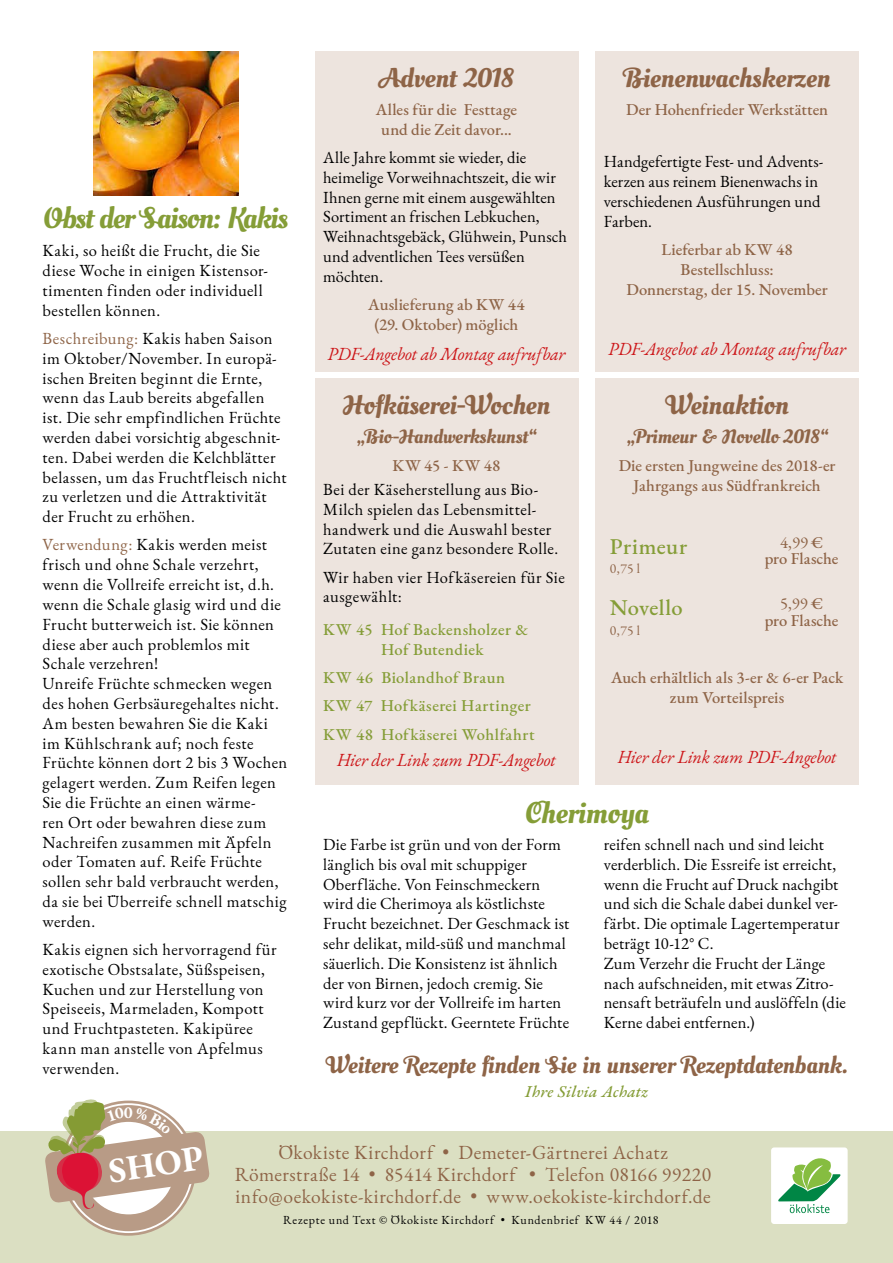
<style>
.page{position:relative;width:893px;height:1263px;background:#fff}
.page>*{position:absolute;margin:0;border:0;box-sizing:border-box;transform-origin:0 0}
.t1{font:700 35.4px "EB Garamond";color:#fff}
.t2{font:30px "Oleo Script Swash Caps";letter-spacing:-.03em;color:#859d37}
.t3{font:30px "Oleo Script Swash Caps";letter-spacing:-.005em;color:#859d37}
.t4{font:27px "Oleo Script Swash Caps";letter-spacing:-.005em;color:#8e6447}
.t5{font:24px "Oleo Script Swash Caps";letter-spacing:-.005em;color:#8e6447}
.t6{font:500 22.5px "EB Garamond";letter-spacing:.02em;color:#859d37}
.t7{font:19.5px/21.6px "EB Garamond";letter-spacing:.02em;color:#8e6447;text-align:center}
.t8{font:19.5px "Oleo Script Swash Caps";letter-spacing:-.005em;color:#8e6447}
.t9{font:italic 18px "EB Garamond";letter-spacing:-.02em;color:#cd171a}
.t10{font:16.5px/19.8px "EB Garamond";letter-spacing:.02em;color:#000}
.t11{font:500 16.5px/19.8px "EB Garamond";color:#8e6447;text-align:center}
.t12{font:16.5px/19.8px "EB Garamond";color:#000}
.t13{font:500 16.5px/28.3px "EB Garamond";letter-spacing:.025em;color:#859d37}
.t14{font:italic 500 16.5px "EB Garamond";letter-spacing:.01em;color:#859d37}
.t15{font:13.5px "EB Garamond";color:#8e6447}
.t16{font:12px "EB Garamond";letter-spacing:.065em;color:#000}
.s1{color:#8e6447}
.s2{font-weight:400}
</style>
<div class="page">
<div style="left:0;top:1131px;width:893px;height:132px;background:#dbdfc2"></div>
<div style="left:771px;top:1147px;width:77px;height:77px;background:#fff;border-radius:3px"></div>
<svg style="left:778px;top:1158px;width:63px;height:55px"></svg>
<div style="left:61px;top:1100px;width:135px;height:136px;border:21px solid #b89b86;border-radius:50%"></div>
<div style="left:315px;top:378px;width:263px;height:406px;background:#ede4de"></div>
<div style="left:595px;top:378px;width:264px;height:406px;background:#ede4de"></div>
<div style="left:315px;top:51px;width:263px;height:321px;background:#ede4de"></div>
<div style="left:595px;top:51px;width:264px;height:321px;background:#ede4de"></div>
<img style="left:94px;top:51px;width:144px;height:145px">
<svg style="left:45px;top:1099px;width:165px;height:113px"></svg>
<h2 class="t2" style="left:43px;top:200px;width:246px">Obst der Saison: Kakis</h2>
<p class="t10" style="left:43px;top:241px;width:227px">Kaki, so heißt die Frucht, die Sie diese Woche in einigen Kistensor&shy;timenten finden oder individuell bestellen können.</p>
<p class="t10" style="left:43px;top:329px;width:246px"><span class="s1">Beschreibung:</span> Kakis haben Saison im Oktober/November. In europä&shy;ischen Breiten beginnt die Ernte, wenn das Laub bereits abgefallen ist. Die sehr empfindlichen Früchte werden dabei vorsichtig abgeschnit&shy;ten. Dabei werden die Kelchblätter belassen, um das Fruchtfleisch nicht zu verletzen und die Attraktivität der Frucht zu erhöhen.</p>
<p class="t10" style="left:43px;top:535px;width:246px"><span class="s1">Verwendung:</span> Kakis werden meist frisch und ohne Schale verzehrt, wenn die Vollreife erreicht ist, d.h. wenn die Schale glasig wird und die<br>Frucht butterweich ist. Sie können diese aber auch problemlos mit<br>Schale verzehren!<br>Unreife Früchte schmecken wegen des hohen Gerbsäuregehaltes nicht.<br>Am besten bewahren Sie die Kaki im Kühlschrank auf; noch feste<br>Früchte können dort 2 bis 3 Wochen gelagert werden. Zum Reifen legen<br>Sie die Früchte an einen wärme-<br>ren Ort oder bewahren diese zum<br>Nachreifen zusammen mit Äpfeln oder Tomaten auf. Reife Früchte sollen sehr bald verbraucht werden, da sie bei Überreife schnell matschig werden.</p>
<p class="t10" style="left:43px;top:940px;width:236px">Kakis eignen sich hervorragend für exotische Obstsalate, Süßspeisen,<br>Kuchen und zur Herstellung von<br>Speiseeis, Marmeladen, Kompott und Fruchtpasteten. Kakipüree kann man anstelle von Apfelmus verwenden.</p>
<h3 class="t4" style="left:379px;top:61px;width:137px">Advent 2018</h3>
<p class="t11" style="left:376px;top:99px;width:143px">Alles für die Festtage und die Zeit davor...</p>
<p class="t12" style="left:323px;top:148px;width:245px">Alle Jahre kommt sie wieder, die heimelige Vorweihnachtszeit, die wir<br>Ihnen gerne mit einem ausgewählten<br>Sortiment an frischen Lebkuchen,<br>Weihnachtsgebäck, Glühwein, Punsch und adventlichen Tees versüßen möchten.</p>
<p class="t11" style="left:368px;top:295px;width:158px">Auslieferung ab KW 44 (29. Oktober) möglich</p>
<p class="t9" style="left:328px;top:342px;width:239px">PDF-Angebot ab Montag aufrufbar</p>
<h3 class="t4" style="left:343px;top:389px;width:209px">Hofkäserei-Wochen</h3>
<p class="t8" style="left:356px;top:424px;width:182px">„Bio-Handwerkskunst“</p>
<p class="t11" style="left:393px;top:455px;width:109px">KW 45 - KW 48</p>
<p class="t10" style="left:323px;top:480px;width:236px">Bei der Käseherstellung aus Bio-Milch spielen das Lebensmittel&shy;handwerk und die Auswahl bester Zutaten eine ganz besondere Rolle.</p>
<p class="t10" style="left:323px;top:567px;width:243px">Wir haben vier Hofkäsereien für Sie ausgewählt:</p>
<p class="t13" style="left:381px;top:619px;width:148px;line-height:19.8px;text-indent:-58px">KW 45 Hof Backensholzer &amp;<br>Hof Butendiek</p>
<p class="t13" style="left:323px;top:663px;width:213px">KW 46 Biolandhof Braun<br>KW 47 Hofkäserei Hartinger<br>KW 48 Hofkäserei Wohlfahrt</p>
<p class="t9" style="left:337px;top:748px;width:220px">Hier der Link zum PDF-Angebot</p>
<h3 class="t4" style="left:624px;top:61px;width:208px">Bienenwachskerzen</h3>
<p class="t11" style="left:626px;top:99px;width:204px">Der Hohenfrieder Werkstätten</p>
<p class="t12" style="left:604px;top:152px;width:221px">Handgefertigte Fest- und Advents&shy;kerzen aus reinem Bienenwachs in verschiedenen Ausführungen und<br>Farben.</p>
<p class="t11" style="left:626px;top:239px;width:203px">Lieferbar ab KW 48<br>Bestellschluss:<br>Donnerstag, der 15. November</p>
<p class="t9" style="left:608px;top:337px;width:239px">PDF-Angebot ab Montag aufrufbar</p>
<h3 class="t4" style="left:665px;top:389px;width:125px">Weinaktion</h3>
<p class="t8" style="left:626px;top:424px;width:204px">„Primeur &amp; Novello 2018“</p>
<p class="t11" style="left:619px;top:455px;width:218px">Die ersten Jungweine des 2018-er<br>Jahrgangs aus Südfrankreich</p>
<h3 class="t6" style="left:610px;top:531px;width:79px">Primeur</h3>
<p class="t15" style="left:610px;top:560px;width:32px">0,75 l</p>
<h3 class="t6" style="left:610px;top:593px;width:74px">Novello</h3>
<p class="t15" style="left:610px;top:622px;width:32px">0,75 l</p>
<p class="t11" style="left:765px;top:534px;width:75px;line-height:16.5px"><span class="s2">4,99</span> €<br>pro Flasche</p>
<p class="t11" style="left:765px;top:595px;width:75px;line-height:16.5px"><span class="s2">5,99</span> €<br>pro Flasche</p>
<p class="t11" style="left:611px;top:668px;width:234px">Auch erhältlich als 3-er &amp; 6-er Pack zum Vorteilspreis</p>
<p class="t9" style="left:618px;top:745px;width:220px">Hier der Link zum PDF-Angebot</p>
<h2 class="t3" style="left:525px;top:795px;width:126px">Cherimoya</h2>
<p class="t10" style="left:323px;top:834px;width:248px">Die Farbe ist grün und von der Form länglich bis oval mit schuppiger Oberfläche. Von Feinschmeckern wird die Cherimoya als köstlichste Frucht bezeichnet. Der Geschmack ist sehr delikat, mild-süß und manchmal säuerlich. Die Konsistenz ist ähnlich der von Birnen, jedoch cremig. Sie wird kurz vor der Vollreife im harten Zustand gepflückt. Geerntete Früchte</p>
<p class="t10" style="left:604px;top:834px;width:244px">reifen schnell nach und sind leicht verderblich. Die Essreife ist erreicht, wenn die Frucht auf Druck nachgibt und sich die Schale dabei dunkel ver&shy;färbt. Die optimale Lagertemperatur beträgt 10-12° C.<br>Zum Verzehr die Frucht der Länge nach aufschneiden, mit etwas Zitro&shy;nensaft beträufeln und auslöffeln (die Kerne dabei entfernen.)</p>
<h3 class="t5" style="left:326px;top:1051px;width:524px">Weitere Rezepte finden Sie in unserer Rezeptdatenbank.</h3>
<p class="t14" style="left:525px;top:1081px;width:125px">Ihre Silvia Achatz</p>
<h1 class="t1" style="left:105px;top:1146px;width:97px;rotate:-8deg">SHOP</h1>
<p class="t7" style="left:235px;top:1142px;width:478px">Ökokiste Kirchdorf • Demeter-Gärtnerei Achatz<br>Römerstraße 14 • 85414 Kirchdorf • Telefon 08166 99220 info@oekokiste-kirchdorf.de • www.oekokiste-kirchdorf.de</p>
<p class="t16" style="left:283px;top:1212px;width:377px">Rezepte und Text © Ökokiste Kirchdorf • Kundenbrief KW 44 / 2018</p>
</div>
